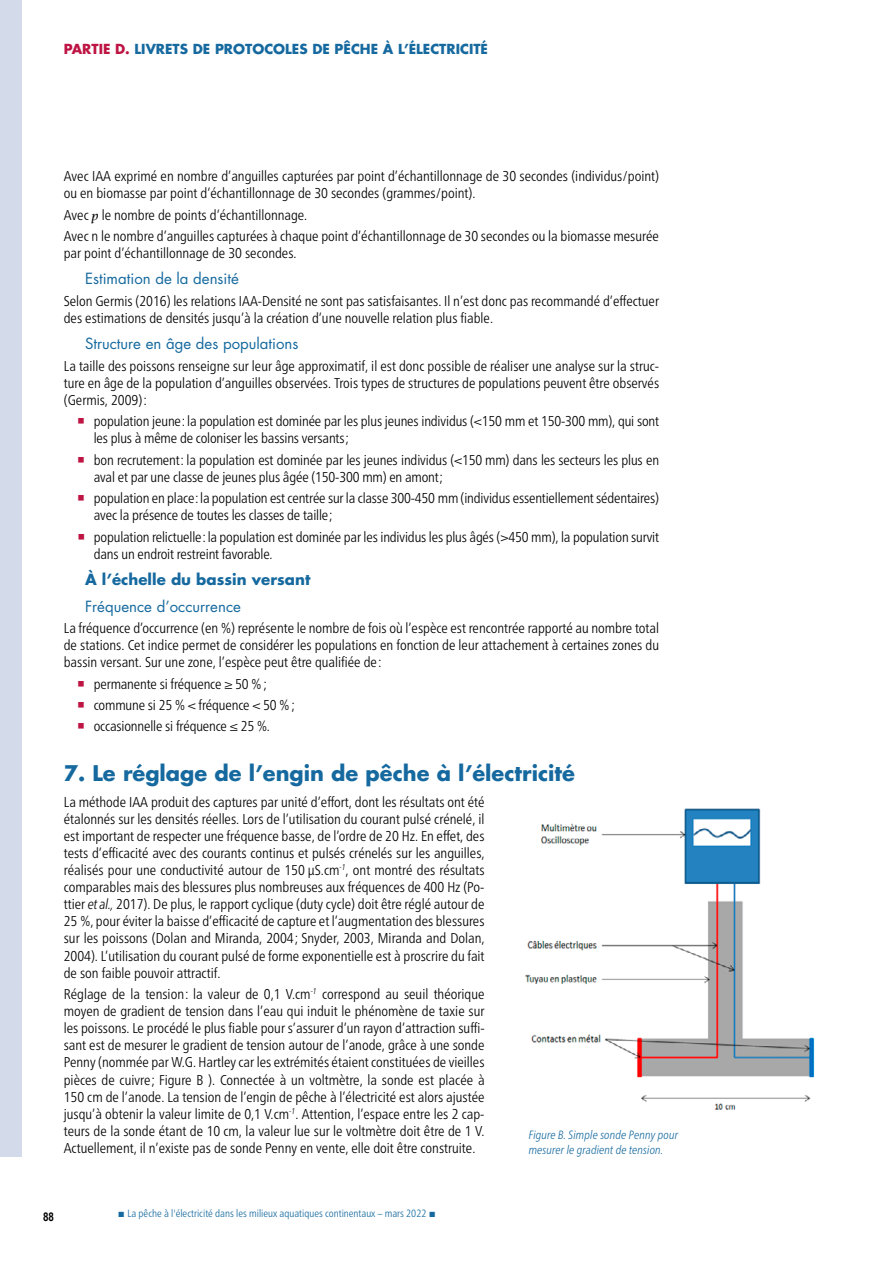
<style>
.page{position:relative;width:893px;height:1263px;background:#fff}
.page>*{position:absolute;margin:0;border:0;box-sizing:border-box;transform-origin:0 0}
.t1{font:700 21px "Futura";color:#15699f}
.t2{font:15px "Futura";color:#15699f}
.t3{font:700 15px "Futura";color:#15699f}
.t4{font:300 condensed 14.25px/17.1px "Frutiger Neue LT Pro";color:#000}
.t5{font:700 13.5px "Futura";color:#15699f}
.t6{font:italic 300 condensed 12px/15px "Frutiger Neue LT Pro";letter-spacing:.01em;color:#15699f}
.t7{font:700 12px "Arial Narrow";color:#000}
.t8{font:300 condensed 10.5px "Frutiger Neue LT Pro";color:#15699f}
.s1{color:#be1443}
.s2{font-family:"Athelas";font-weight:400;font-style:italic;font-stretch:normal}
.s3{font-style:italic}
</style>
<div class="page">
<div style="left:0;top:0;width:22px;height:1157px;background:#d3dbea"></div>
<img style="left:524px;top:808px;width:291px;height:302px">
<p class="t5" style="left:64px;top:40px;width:426px"><span class="s1">PARTIE D.</span> LIVRETS DE PROTOCOLES DE PÊCHE À L’ÉLECTRICITÉ</p>
<p class="t4" style="left:64px;top:167px;width:597px">Avec IAA exprimé en nombre d’anguilles capturées par point d’échantillonnage de 30 secondes (individus/point) ou en biomasse par point d’échantillonnage de 30 secondes (grammes/point).</p>
<p class="t4" style="left:64px;top:204px;width:597px;line-height:21.3px">Avec <span class="s2">p</span> le nombre de points d’échantillonnage.<br>Avec n le nombre d’anguilles capturées à chaque point d’échantillonnage de 30 secondes ou la biomasse mesurée</p>
<p class="t4" style="left:64px;top:244px;width:234px">par point d’échantillonnage de 30 secondes.</p>
<p class="t2" style="left:85px;top:269px;width:155px">Estimation de la densité</p>
<p class="t4" style="left:64px;top:292px;width:597px">Selon Germis (2016) les relations IAA-Densité ne sont pas satisfaisantes. Il n’est donc pas recommandé d’effectuer des estimations de densités jusqu’à la création d’une nouvelle relation plus fiable.</p>
<p class="t2" style="left:85px;top:334px;width:215px">Structure en âge des populations</p>
<p class="t4" style="left:64px;top:357px;width:597px;text-align:justify">La taille des poissons renseigne sur leur âge approximatif, il est donc possible de réaliser une analyse sur la struc&shy;ture en âge de la population d’anguilles observées. Trois types de structures de populations peuvent être observés (Germis, 2009):</p>
<p class="t4" style="left:94px;top:413px;width:567px">population jeune: la population est dominée par les plus jeunes individus (&lt;150 mm et 150-300 mm), qui sont les plus à même de coloniser les bassins versants;</p>
<p class="t4" style="left:94px;top:451px;width:567px">bon recrutement: la population est dominée par les jeunes individus (&lt;150 mm) dans les secteurs les plus en aval et par une classe de jeunes plus âgée (150-300 mm) en amont;</p>
<p class="t4" style="left:94px;top:490px;width:567px">population en place: la population est centrée sur la classe 300-450 mm (individus essentiellement sédentaires) avec la présence de toutes les classes de taille;</p>
<p class="t4" style="left:94px;top:528px;width:567px">population relictuelle: la population est dominée par les individus les plus âgés (&gt;450 mm), la population survit dans un endroit restreint favorable.</p>
<p class="t3" style="left:85px;top:570px;width:227px">À l’échelle du bassin versant</p>
<p class="t2" style="left:85px;top:597px;width:157px">Fréquence d’occurrence</p>
<p class="t4" style="left:64px;top:620px;width:597px;text-align:justify">La fréquence d’occurrence (en %) représente le nombre de fois où l’espèce est rencontrée rapporté au nombre total de stations. Cet indice permet de considérer les populations en fonction de leur attachement à certaines zones du bassin versant. Sur une zone, l’espèce peut être qualifiée de:</p>
<p class="t4" style="left:94px;top:673px;width:203px;line-height:21.3px">permanente si fréquence ≥ 50 % ; commune si 25 % &lt; fréquence &lt; 50 % ; occasionnelle si fréquence ≤ 25 %.</p>
<h1 class="t1" style="left:64px;top:759px;width:513px">7. Le réglage de l’engin de pêche à l’électricité</h1>
<p class="t4" style="left:64px;top:793px;width:422px;text-align:justify">La méthode IAA produit des captures par unité d’effort, dont les résultats ont été étalonnés sur les densités réelles. Lors de l’utilisation du courant pulsé crénelé, il est important de respecter une fréquence basse, de l’ordre de 20 Hz. En effet, des tests d’efficacité avec des courants continus et pulsés crénelés sur les anguilles, réalisés pour une conductivité autour de 150 µS.cm<sup>-1</sup>, ont montré des résultats comparables mais des blessures plus nombreuses aux fréquences de 400 Hz (Po&shy;ttier <span class="s3">et al.,</span> 2017). De plus, le rapport cyclique (duty cycle) doit être réglé autour de 25 %, pour éviter la baisse d’efficacité de capture et l’augmentation des blessures sur les poissons (Dolan and Miranda, 2004; Snyder, 2003, Miranda and Dolan, 2004). L’utilisation du courant pulsé de forme exponentielle est à proscrire du fait de son faible pouvoir attractif.</p>
<p class="t4" style="left:64px;top:985px;width:422px;text-align:justify">Réglage de la tension: la valeur de 0,1 V.cm<sup>-1</sup> correspond au seuil théorique moyen de gradient de tension dans l’eau qui induit le phénomène de taxie sur les poissons. Le procédé le plus fiable pour s’assurer d’un rayon d’attraction suffi&shy;sant est de mesurer le gradient de tension autour de l’anode, grâce à une sonde Penny (nommée par W.G. Hartley car les extrémités étaient constituées de vieilles pièces de cuivre; Figure B ). Connectée à un voltmètre, la sonde est placée à 150 cm de l’anode. La tension de l’engin de pêche à l’électricité est alors ajustée jusqu’à obtenir la valeur limite de 0,1 V.cm<sup>-1</sup>. Attention, l’espace entre les 2 cap&shy;teurs de la sonde étant de 10 cm, la valeur lue sur le voltmètre doit être de 1 V.<br>Actuellement, il n’existe pas de sonde Penny en vente, elle doit être construite.</p>
<p class="t6" style="left:529px;top:1127px;width:151px">Figure B. Simple sonde Penny pour mesurer le gradient de tension.</p>
<p class="t7" style="left:43px;top:1207px;width:12px">88</p>
<p class="t8" style="left:119px;top:1207px;width:318px">■ La pêche à l'électricité dans les milieux aquatiques continentaux – mars 2022 ■</p>
</div>
